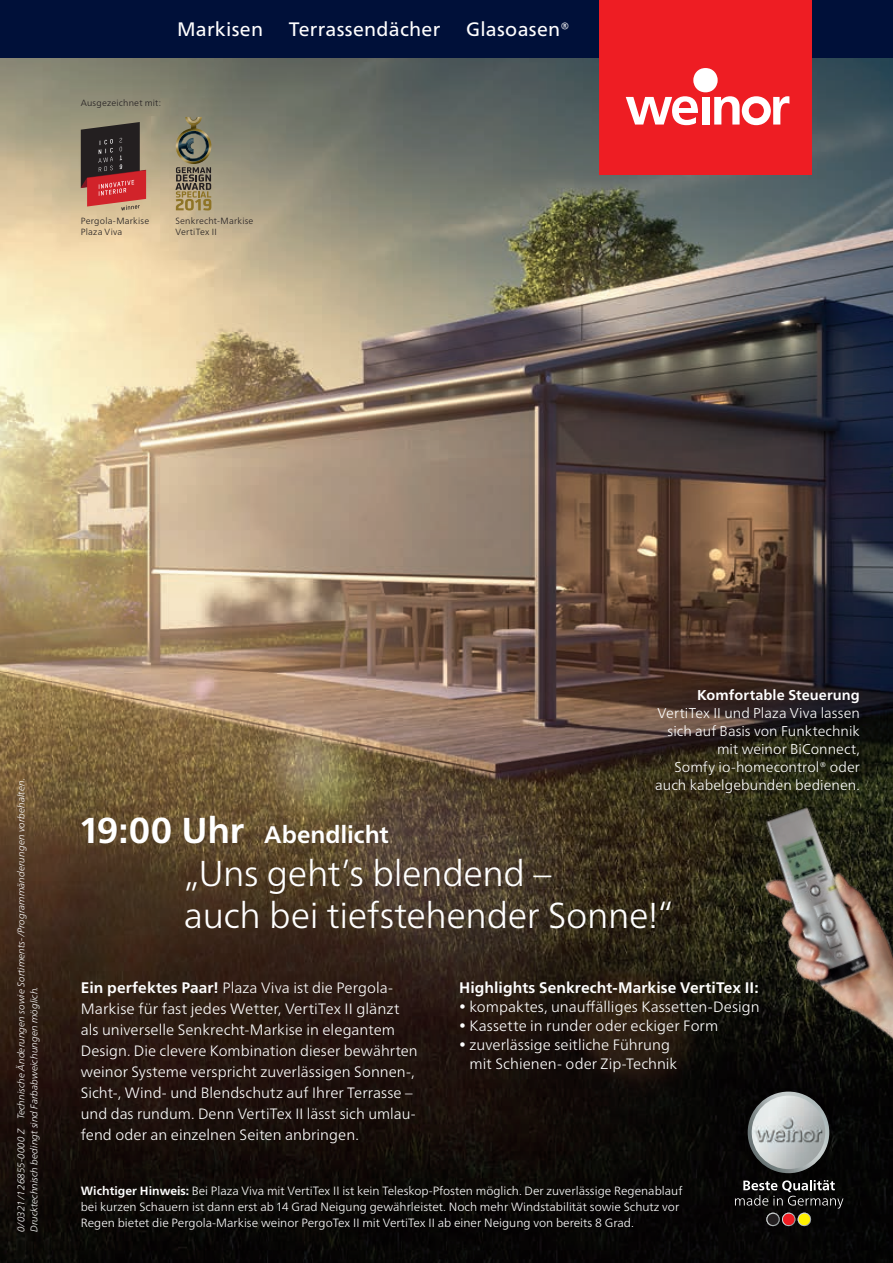
<style>
.page{position:relative;width:893px;height:1263px;background:#fff}
.page>*{position:absolute;margin:0;border:0;box-sizing:border-box;transform-origin:0 0}
.t1{font:300 36px/42px "Frutiger Neue LTW1 G";letter-spacing:-.01em;color:#fff}
.t2{font:700 24px "Frutiger Neue LTW1 G";letter-spacing:-.005em;color:#fff}
.t3{font:19.5px "Frutiger Neue LTW1 G";letter-spacing:.015em;color:#fff}
.t4{font:700 15.3px "Frutiger Neue LTW1 G";letter-spacing:.005em;color:#fff}
.t5{font:300 15px/21px "Frutiger Neue LTW1 G";letter-spacing:.005em;color:#fff}
.t6{font:300 14.25px/18px "Frutiger Neue LTW1 G";letter-spacing:.005em;color:#fff;text-align:right}
.t7{font:700 14.25px "Frutiger Neue LTW1 G";letter-spacing:.01em;color:#fff}
.t8{font:300 12px/15.9px "Frutiger Neue LTW1 G";color:#fff}
.t9{font:italic 300 9.75px/12.8px "Frutiger Neue LTW1 G";color:#fff}
.t10{font:300 9px/10.8px "Frutiger Neue LTW1 G";letter-spacing:.025em;color:#231f20}
.s1{font-size:36px}
.s2{font-weight:700;font-size:15.3px}
.s3{font-weight:700}
</style>
<div class="page">
<img style="left:0;top:57px;width:893px;height:1206px">
<svg style="left:735px;top:1190px;width:108px;height:36px;background:#29221c"></svg>
<img style="left:720px;top:1109px;width:128px;height:81px">
<img style="left:748px;top:1091px;width:81px;height:82px;border-radius:41px">
<img style="left:752px;top:1095px;width:73px;height:74px;border-radius:37px">
<img style="left:720px;top:774px;width:173px;height:335px">
<img style="left:176px;top:117px;width:35px;height:47px">
<img style="left:178px;top:131px;width:31px;height:31px">
<svg style="left:188px;top:117px;width:12px;height:6px"></svg>
<img style="left:181px;top:133px;width:25px;height:26px">
<svg style="left:175px;top:167px;width:36px;height:43px;background:#8b7c5b"></svg>
<svg style="left:81px;top:122px;width:65px;height:88px;background:#77413d"></svg>
<div style="left:0;top:0;width:893px;height:57px;background:#001039"></div>
<div style="left:600px;top:0;width:212px;height:174px;background:#ee1d23"></div>
<svg style="left:626px;top:96px;width:72px;height:29px"></svg>
<div style="left:702px;top:97px;width:7px;height:28px;background:#fff"></div>
<div style="left:693px;top:68px;width:25px;height:24px;background:#fff;border-radius:50%"></div>
<svg style="left:714px;top:96px;width:75px;height:29px"></svg>
<h3 class="t3" style="left:177px;top:18px;width:88px">Markisen</h3>
<h3 class="t3" style="left:289px;top:18px;width:153px">Terrassendächer</h3>
<h3 class="t3" style="left:466px;top:18px;width:105px">Glasoasen®</h3>
<p class="t10" style="left:81px;top:98px;width:82px">Ausgezeichnet mit:</p>
<p class="t10" style="left:81px;top:215px;width:70px">Pergola-Markise<br>Plaza Viva</p>
<p class="t10" style="left:175px;top:215px;width:80px">Senkrecht-Markise<br>VertiTex II</p>
<p class="t9" style="left:15px;top:1232px;width:455px;rotate:-90deg">0/0321/126855-0000 Z Technische Änderungen sowie Sortiments-/Programmänderungen vorbehalten.<br>Drucktechnisch bedingt sind Farbabweichungen möglich.</p>
<h2 class="t2" style="left:81px;top:820px;width:310px"><span class="s1">19:00 Uhr</span> Abendlicht</h2>
<p class="t7" style="left:697px;top:686px;width:164px">Komfortable Steuerung</p>
<p class="t6" style="left:655px;top:703px;width:206px">VertiTex II und Plaza Viva lassen sich auf Basis von Funktechnik mit weinor BiConnect,<br>Somfy io-homecontrol® oder auch kabelgebunden bedienen.</p>
<h1 class="t1" style="left:184px;top:852px;width:491px">„Uns gehtʹs blendend –<br>auch bei tiefstehender Sonne!“</h1>
<p class="t5" style="left:81px;top:977px;width:338px"><span class="s2">Ein perfektes Paar!</span> Plaza Viva ist die Pergola-Markise für fast jedes Wetter, VertiTex II glänzt als universelle Senkrecht-Markise in elegantem Design. Die clevere Kombination dieser bewährten weinor Systeme verspricht zuverlässigen Sonnen-, Sicht-, Wind- und Blendschutz auf Ihrer Terrasse – und das rundum. Denn VertiTex II lässt sich umlau&shy;fend oder an einzelnen Seiten anbringen.</p>
<p class="t4" style="left:459px;top:978px;width:301px">Highlights Senkrecht-Markise VertiTex II:</p>
<p class="t5" style="left:459px;top:996px;width:302px">• kompaktes, unauffälliges Kassetten-Design</p>
<p class="t5" style="left:459px;top:1015px;width:261px">• Kassette in runder oder eckiger Form</p>
<p class="t5" style="left:470px;top:1035px;width:209px;line-height:19.2px;text-indent:-10px">• zuverlässige seitliche Führung mit Schienen- oder Zip-Technik</p>
<p class="t8" style="left:81px;top:1183px;width:603px"><span class="s3">Wichtiger Hinweis:</span> Bei Plaza Viva mit VertiTex II ist kein Teleskop-Pfosten möglich. Der zuverlässige Regenablauf bei kurzen Schauern ist dann erst ab 14 Grad Neigung gewährleistet. Noch mehr Windstabilität sowie Schutz vor<br>Regen bietet die Pergola-Markise weinor PergoTex II mit VertiTex II ab einer Neigung von bereits 8 Grad.</p>
</div>
